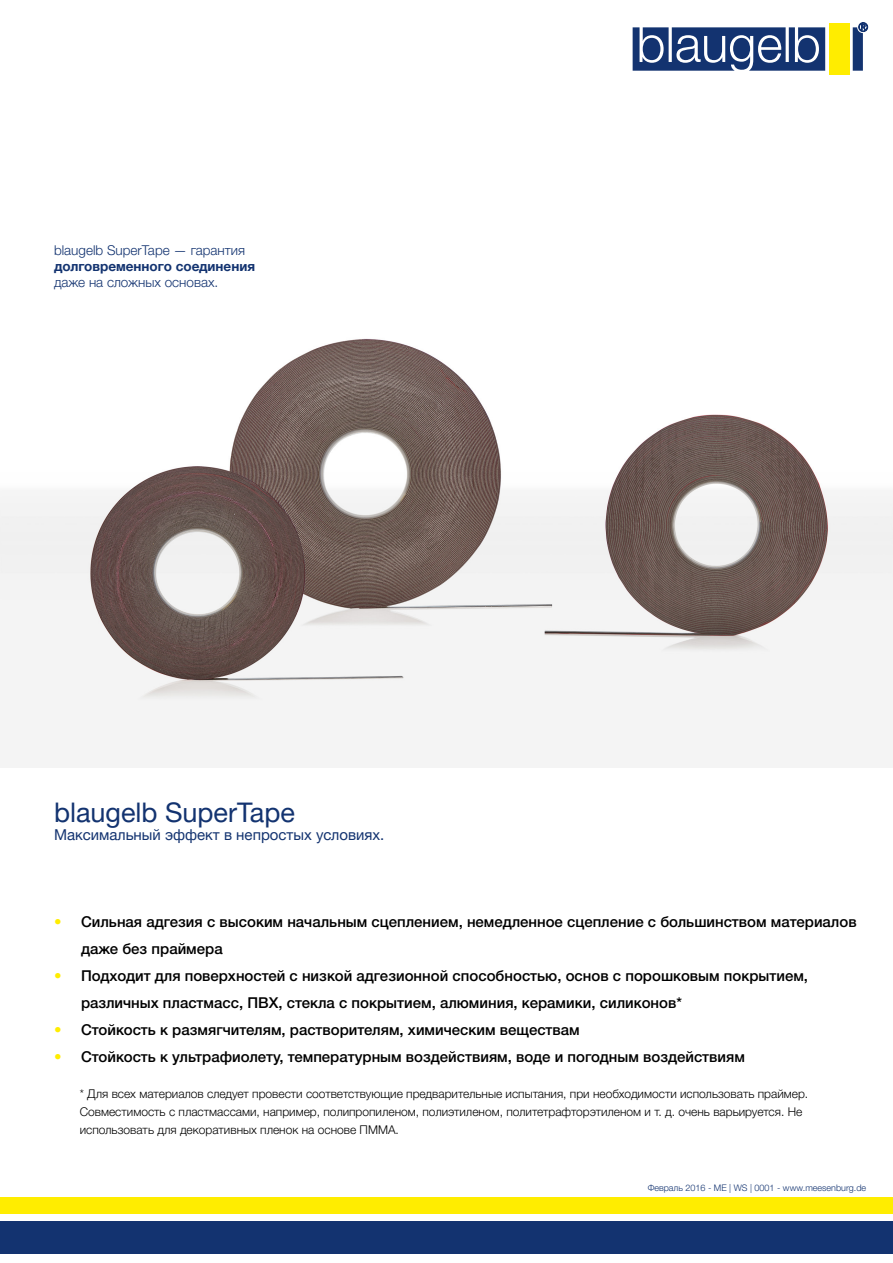
<style>
.page{position:relative;width:893px;height:1263px;background:#fff}
.page>*{position:absolute;margin:0;border:0;box-sizing:border-box;transform-origin:0 0}
.t1{font:27px "Helvetica Neue LTW1 G";color:#133370}
.t2{font:500 15px/27px "Helvetica Neue LTW1 G";color:#000}
.t3{font:15px "Helvetica Neue LTW1 G";color:#133370}
.t4{font:300 13.5px "Helvetica Neue LTW1 G";color:#133370}
.t5{font:700 13.5px "Helvetica Neue LTW1 G";color:#133370}
.t6{font:300 12px/18px "Helvetica Neue LTW1 G";color:#000}
.t7{font:300 9px "Helvetica Neue LTW1 G";color:#133370}
.s1{color:#ffed00}
</style>
<div class="page">
<img style="left:0;top:338px;width:893px;height:429px">
<div style="left:0;top:1222px;width:893px;height:32px;background:#133370"></div>
<div style="left:0;top:1197px;width:893px;height:17px;background:#ffed00"></div>
<svg style="left:633px;top:22px;width:235px;height:49px"></svg>
<div style="left:829px;top:23px;width:20px;height:51px;background:#ffed00"></div>
<p class="t4" style="left:54px;top:242px;width:193px">blaugelb SuperTape — гарантия</p>
<p class="t5" style="left:54px;top:258px;width:203px">долговременного соединения</p>
<p class="t4" style="left:54px;top:274px;width:166px">даже на сложных основах.</p>
<h1 class="t1" style="left:54px;top:796px;width:242px">blaugelb SuperTape</h1>
<p class="t3" style="left:54px;top:826px;width:332px">Максимальный эффект в непростых условиях.</p>
<p class="t2" style="left:81px;top:908px;width:777px;text-indent:-27px"><span class="s1">•</span> Сильная адгезия с высоким начальным сцеплением, немедленное сцепление с большинством материалов даже без праймера</p>
<p class="t2" style="left:81px;top:962px;width:729px;text-indent:-27px"><span class="s1">•</span> Подходит для поверхностей с низкой адгезионной способностью, основ с порошковым покрытием, различных пластмасс, ПВХ, стекла с покрытием, алюминия, керамики, силиконов*</p>
<p class="t2" style="left:54px;top:1016px;width:527px"><span class="s1">•</span> Стойкость к размягчителям, растворителям, химическим веществам</p>
<p class="t2" style="left:54px;top:1043px;width:692px"><span class="s1">•</span> Стойкость к ультрафиолету, температурным воздействиям, воде и погодным воздействиям</p>
<p class="t6" style="left:80px;top:1085px;width:730px">* Для всех материалов следует провести соответствующие предварительные испытания, при необходимости использовать праймер.<br>Совместимость с пластмассами, например, полипропиленом, полиэтиленом, политетрафторэтиленом и т. д. очень варьируется. Не использовать для декоративных пленок на основе ПММА.</p>
<p class="t7" style="left:648px;top:1183px;width:220px">Февраль 2016 - ME | WS | 0001 - www.meesenburg.de</p>
</div>
